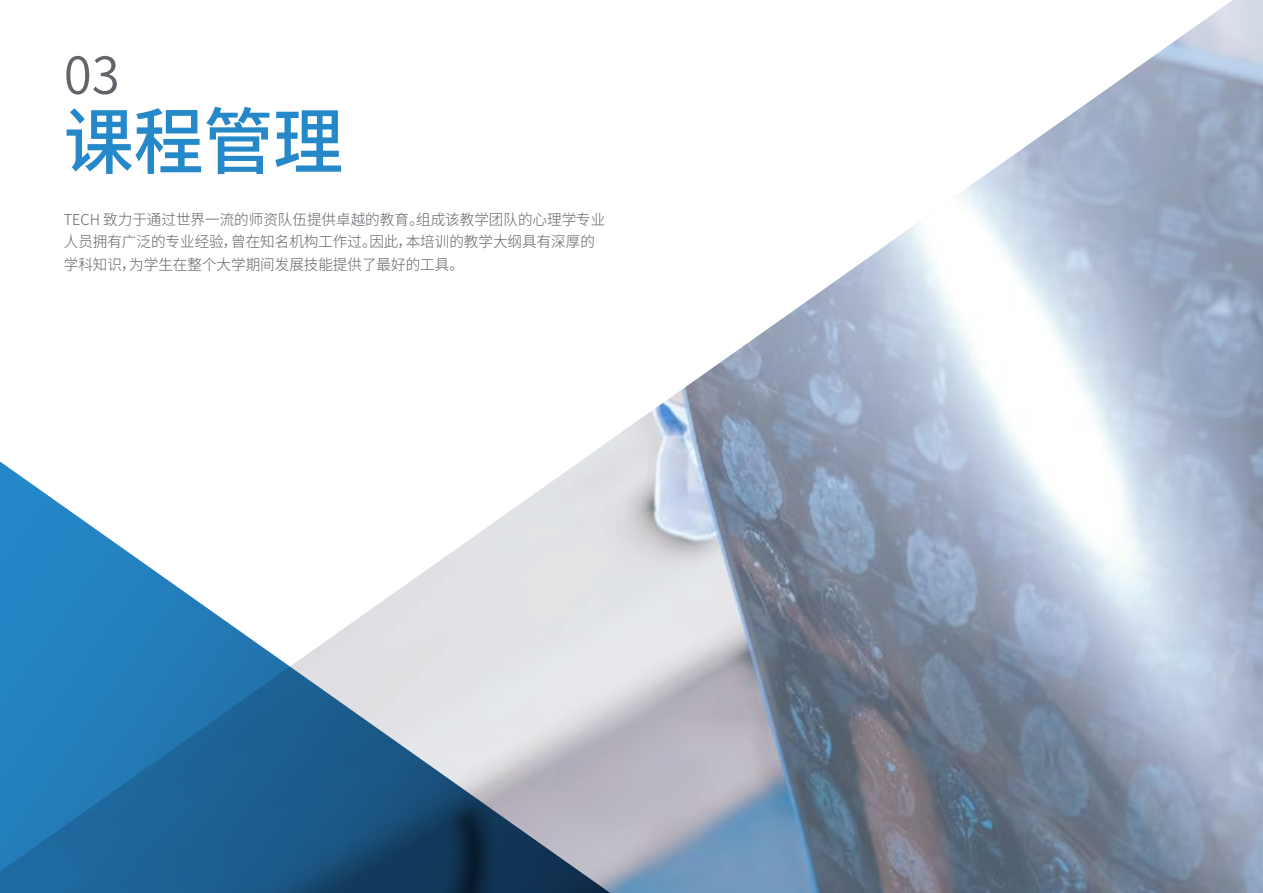
<style>
.page{position:relative;width:1263px;height:893px;background:#fff}
.page>*{position:absolute;margin:0;border:0;box-sizing:border-box;transform-origin:0 0}
.t1{font:500 72px "Source Han Sans CN";color:#2488c9}
.t2{font:52.5px "Source Han Sans CN";color:#61646a}
.t3{font:300 15px/22.5px "Source Han Sans CN";color:#61646a}
</style>
<div class="page">
<img style="left:602px;top:0;width:661px;height:893px">
<svg style="left:0;top:446px;width:640px;height:447px"></svg>
<h2 class="t2" style="left:64px;top:45px;width:57px">03</h2>
<h1 class="t1" style="left:64px;top:101px;width:281px">课程管理</h1>
<p class="t3" style="left:64px;top:208px;width:543px">TECH 致力于通过世界一流的师资队伍提供卓越的教育。组成该教学团队的心理学专业人员拥有广泛的专业经验，曾在知名机构工作过。因此，本培训的教学大纲具有深厚的学科知识，为学生在整个大学期间发展技能提供了最好的工具。</p>
</div>
